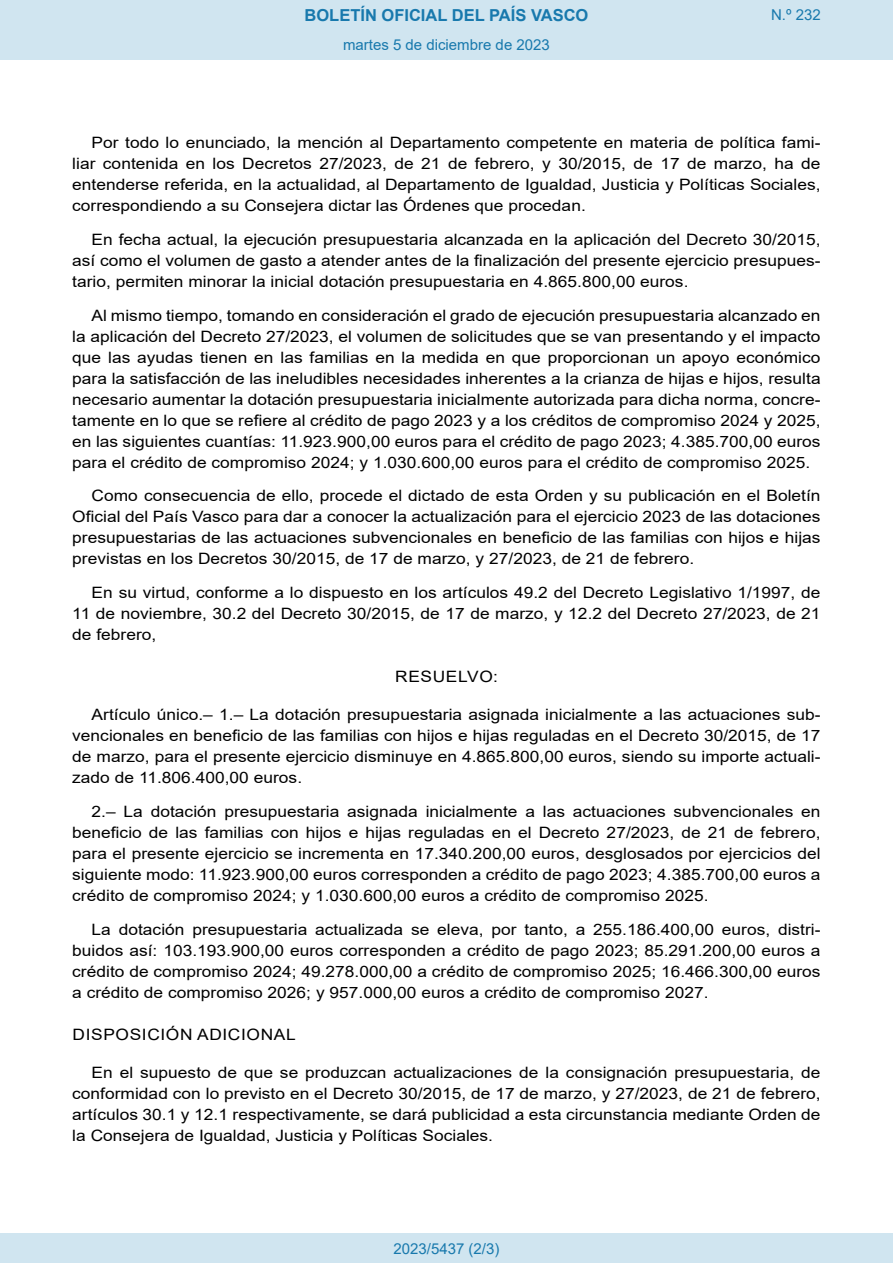
<style>
.page{position:relative;width:893px;height:1263px;background:#fff}
.page>*{position:absolute;margin:0;border:0;box-sizing:border-box;transform-origin:0 0}
.t1{font:700 16.5px "Arial";color:#1879ad}
.BOPVDetalle{font:15.6px/21px "Arial";color:#000;text-align:justify;scale:1.11 1}
.BOPVDisposicion{font:15.6px "Arial";letter-spacing:.035em;color:#000;scale:1.11 1}
.BOPVClave{font:15.6px "Arial";letter-spacing:.035em;color:#000;scale:1.11 1}
.Paginacion_Centro{font:15px "Arial";color:#1879ad}
</style>
<div class="page">
<div style="left:0;top:0;width:893px;height:60px;background:#d0e5f0"></div>
<div style="left:0;top:1233px;width:893px;height:30px;background:#d0e5f0"></div>
<p class="t1" style="left:305px;top:3px;width:285px">BOLETÍN OFICIAL DEL PAÍS VASCO</p>
<p class="Paginacion_Centro" style="left:343px;top:35px;width:208px">martes 5 de diciembre de 2023</p>
<p class="Paginacion_Centro" style="left:771px;top:5px;width:51px">N.º 232</p>
<p class="BOPVDetalle" style="left:72px;top:132px;width:676px;text-indent:19px">Por todo lo enunciado, la mención al Departamento competente en materia de política fami&shy;liar contenida en los Decretos 27/2023, de 21 de febrero, y 30/2015, de 17 de marzo, ha de entenderse referida, en la actualidad, al Departamento de Igualdad, Justicia y Políticas Sociales, correspondiendo a su Consejera dictar las Órdenes que procedan.</p>
<p class="BOPVDetalle" style="left:72px;top:229px;width:676px;text-indent:19px">En fecha actual, la ejecución presupuestaria alcanzada en la aplicación del Decreto 30/2015, así como el volumen de gasto a atender antes de la finalización del presente ejercicio presupues&shy;tario, permiten minorar la inicial dotación presupuestaria en 4.865.800,00 euros.</p>
<p class="BOPVDetalle" style="left:72px;top:305px;width:676px;text-indent:19px">Al mismo tiempo, tomando en consideración el grado de ejecución presupuestaria alcanzado en la aplicación del Decreto 27/2023, el volumen de solicitudes que se van presentando y el impacto que las ayudas tienen en las familias en la medida en que proporcionan un apoyo económico para la satisfacción de las ineludibles necesidades inherentes a la crianza de hijas e hijos, resulta necesario aumentar la dotación presupuestaria inicialmente autorizada para dicha norma, concre&shy;tamente en lo que se refiere al crédito de pago 2023 y a los créditos de compromiso 2024 y 2025, en las siguientes cuantías: 11.923.900,00 euros para el crédito de pago 2023; 4.385.700,00 euros para el crédito de compromiso 2024; y 1.030.600,00 euros para el crédito de compromiso 2025.</p>
<p class="BOPVDetalle" style="left:72px;top:485px;width:676px;text-indent:19px">Como consecuencia de ello, procede el dictado de esta Orden y su publicación en el Boletín Oficial del País Vasco para dar a conocer la actualización para el ejercicio 2023 de las dotaciones presupuestarias de las actuaciones subvencionales en beneficio de las familias con hijos e hijas previstas en los Decretos 30/2015, de 17 de marzo, y 27/2023, de 21 de febrero.</p>
<p class="BOPVDetalle" style="left:72px;top:582px;width:676px;text-indent:19px">En su virtud, conforme a lo dispuesto en los artículos 49.2 del Decreto Legislativo 1/1997, de 11 de noviembre, 30.2 del Decreto 30/2015, de 17 de marzo, y 12.2 del Decreto 27/2023, de 21 de febrero,</p>
<p class="BOPVClave" style="left:395px;top:666px;width:94px">RESUELVO:</p>
<p class="BOPVDetalle" style="left:72px;top:704px;width:676px;text-indent:19px">Artículo único.– 1.– La dotación presupuestaria asignada inicialmente a las actuaciones sub&shy;vencionales en beneficio de las familias con hijos e hijas reguladas en el Decreto 30/2015, de 17 de marzo, para el presente ejercicio disminuye en 4.865.800,00 euros, siendo su importe actuali&shy;zado de 11.806.400,00 euros.</p>
<p class="BOPVDetalle" style="left:72px;top:801px;width:676px;text-indent:19px">2.– La dotación presupuestaria asignada inicialmente a las actuaciones subvencionales en beneficio de las familias con hijos e hijas reguladas en el Decreto 27/2023, de 21 de febrero, para el presente ejercicio se incrementa en 17.340.200,00 euros, desglosados por ejercicios del siguiente modo: 11.923.900,00 euros corresponden a crédito de pago 2023; 4.385.700,00 euros a crédito de compromiso 2024; y 1.030.600,00 euros a crédito de compromiso 2025.</p>
<p class="BOPVDetalle" style="left:72px;top:919px;width:676px;text-indent:19px">La dotación presupuestaria actualizada se eleva, por tanto, a 255.186.400,00 euros, distri&shy;buidos así: 103.193.900,00 euros corresponden a crédito de pago 2023; 85.291.200,00 euros a crédito de compromiso 2024; 49.278.000,00 a crédito de compromiso 2025; 16.466.300,00 euros a crédito de compromiso 2026; y 957.000,00 euros a crédito de compromiso 2027.</p>
<p class="BOPVDisposicion" style="left:73px;top:1024px;width:202px">DISPOSICIÓN ADICIONAL</p>
<p class="BOPVDetalle" style="left:72px;top:1062px;width:676px;text-indent:19px">En el supuesto de que se produzcan actualizaciones de la consignación presupuestaria, de conformidad con lo previsto en el Decreto 30/2015, de 17 de marzo, y 27/2023, de 21 de febrero, artículos 30.1 y 12.1 respectivamente, se dará publicidad a esta circunstancia mediante Orden de la Consejera de Igualdad, Justicia y Políticas Sociales.</p>
<p class="Paginacion_Centro" style="left:393px;top:1238px;width:107px">2023/5437 (2/3)</p>
</div>
